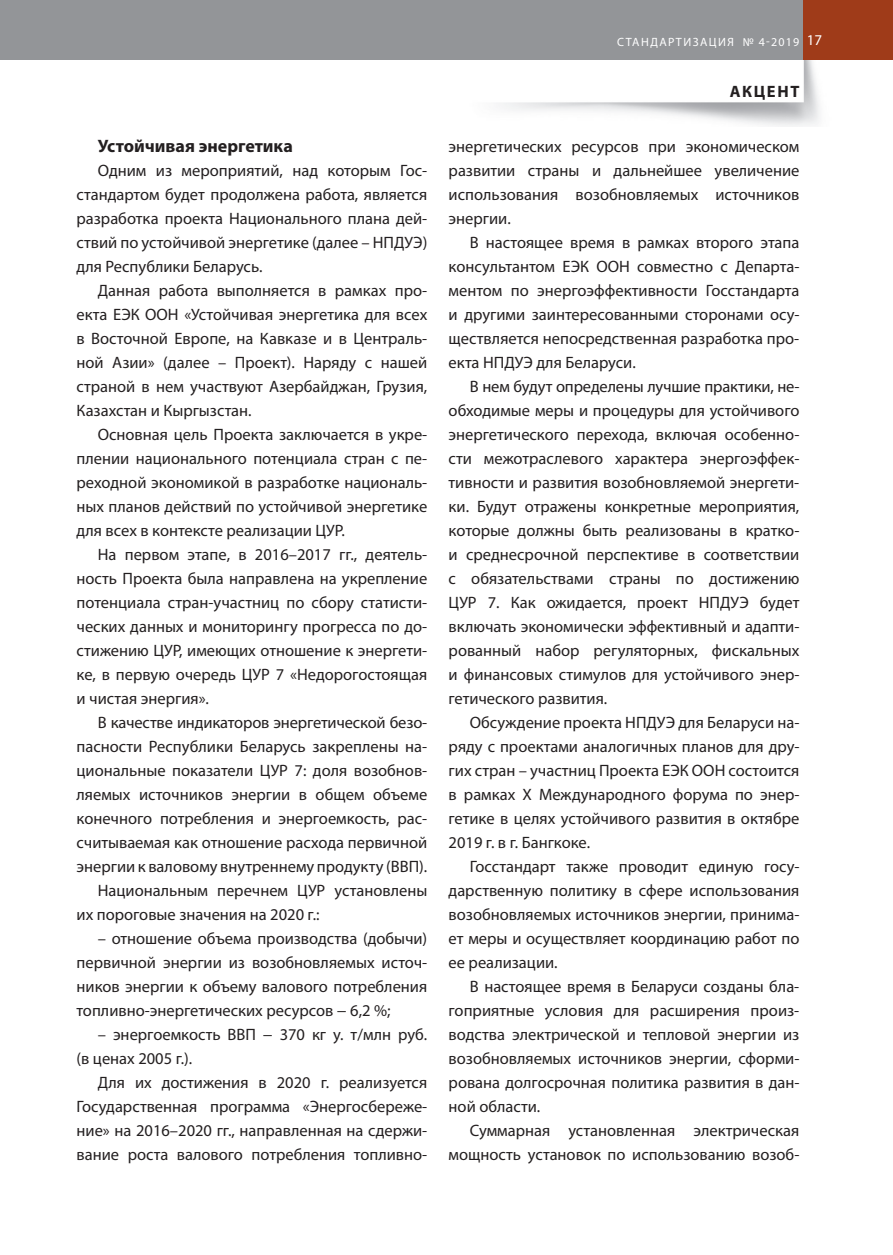
<style>
.page{position:relative;width:893px;height:1255px;background:#fff}
.page>*{position:absolute;margin:0;border:0;box-sizing:border-box;transform-origin:0 0}
.t1{font:700 18px "Myriad Pro";color:#231f20}
.t2{font:16.5px/24px "Myriad Pro";color:#231f20;text-align:justify}
.t3{font:700 16.5px "Myriad Pro";letter-spacing:.1em;color:#231f20}
.t4{font:12px "Myriad Pro";letter-spacing:.12em;color:#fff}
.s1{font-size:15px}
</style>
<div class="page">
<img style="left:499px;top:60px;width:321px;height:66px">
<div style="left:0;top:0;width:893px;height:60px;background:#939598"></div>
<div style="left:804px;top:0;width:89px;height:60px;background:#9f3b19"></div>
<p class="t1" style="left:98px;top:139px;width:197px">Устойчивая энергетика</p>
<p class="t2" style="left:77px;top:159px;width:352px;text-indent:21px">Одним из мероприятий, над которым Гос&shy;стандартом будет продолжена работа, является разработка проекта Национального плана дей&shy;ствий по устойчивой энергетике (далее – НПДУЭ) для Республики Беларусь.</p>
<p class="t2" style="left:77px;top:279px;width:352px;text-indent:21px">Данная работа выполняется в рамках про&shy;екта ЕЭК ООН «Устойчивая энергетика для всех в Восточной Европе, на Кавказе и в Централь&shy;ной Азии» (далее – Проект). Наряду с нашей страной в нем участвуют Азербайджан, Грузия, Казахстан и Кыргызстан.</p>
<p class="t2" style="left:77px;top:423px;width:352px;text-indent:21px">Основная цель Проекта заключается в укре&shy;плении национального потенциала стран с пе&shy;реходной экономикой в разработке националь&shy;ных планов действий по устойчивой энергетике для всех в контексте реализации ЦУР.</p>
<p class="t2" style="left:77px;top:543px;width:352px;text-indent:21px">На первом этапе, в 2016–2017 гг., деятель&shy;ность Проекта была направлена на укрепление потенциала стран-участниц по сбору статисти&shy;ческих данных и мониторингу прогресса по до&shy;стижению ЦУР, имеющих отношение к энергети&shy;ке, в первую очередь ЦУР 7 «Недорогостоящая и чистая энергия».</p>
<p class="t2" style="left:98px;top:711px;width:331px">В качестве индикаторов энергетической безо-</p>
<p class="t2" style="left:77px;top:735px;width:352px">пасности Республики Беларусь закреплены на-</p>
<p class="t2" style="left:77px;top:759px;width:352px">циональные показатели ЦУР 7: доля возобнов-</p>
<p class="t2" style="left:77px;top:783px;width:352px">ляемых источников энергии в общем объеме</p>
<p class="t2" style="left:77px;top:807px;width:352px">конечного потребления и энергоемкость, рас-</p>
<p class="t2" style="left:77px;top:831px;width:352px">считываемая как отношение расхода первичной</p>
<p class="t2" style="left:77px;top:855px;width:352px">энергии к валовому внутреннему продукту (ВВП).</p>
<p class="t2" style="left:98px;top:879px;width:331px">Национальным перечнем ЦУР установлены</p>
<p class="t2" style="left:77px;top:903px;width:244px">их пороговые значения на 2020 г.:</p>
<p class="t2" style="left:77px;top:927px;width:352px;text-indent:21px">– отношение объема производства (добычи) первичной энергии из возобновляемых источ&shy;ников энергии к объему валового потребления топливно-энергетических ресурсов − 6,2 %;</p>
<p class="t2" style="left:77px;top:1023px;width:352px;text-indent:21px">– энергоемкость ВВП − 370 кг у. т/млн руб. (в ценах 2005 г.).</p>
<p class="t2" style="left:77px;top:1071px;width:352px;text-indent:21px">Для их достижения в 2020 г. реализуется Государственная программа «Энергосбереже&shy;ние» на 2016–2020 гг., направленная на сдержи&shy;вание роста валового потребления топливно-</p>
<p class="t4" style="left:617px;top:37px;width:207px">СТАНДАРТИЗАЦИЯ № 4-2019 <span class="s1">17</span></p>
<p class="t3" style="left:730px;top:86px;width:71px">АКЦЕНТ</p>
<p class="t2" style="left:449px;top:135px;width:352px">энергетических ресурсов при экономическом развитии страны и дальнейшее увели чение использования возобновляемых источников энергии.</p>
<p class="t2" style="left:449px;top:231px;width:352px;text-indent:21px">В настоящее время в рамках второго этапа консультантом ЕЭК ООН совместно с Департа&shy;ментом по энергоэффективности Госстандарта и другими заинтересованными сторонами осу&shy;ществляется непосредственная разработка про&shy;екта НПДУЭ для Беларуси.</p>
<p class="t2" style="left:449px;top:375px;width:352px;text-indent:21px">В нем будут определены лучшие практики, не&shy;обходимые меры и процедуры для устойчивого энергетического перехода, включая особенно&shy;сти межотраслевого характера энергоэффек&shy;тивности и развития возобновляемой энергети&shy;ки. Будут отражены конкретные мероприятия, которые должны быть реализованы в кратко&shy;и среднесрочной перспективе в соответствии с обязательствами страны по достижению ЦУР 7. Как ожидается, проект НПДУЭ будет включать экономически эффективный и адапти&shy;рованный набор регуляторных, фискальных и финансовых стимулов для устойчивого энер&shy;гетического развития.</p>
<p class="t2" style="left:449px;top:711px;width:352px;text-indent:21px">Обсуждение проекта НПДУЭ для Беларуси на&shy;ряду с проектами аналогичных планов для дру&shy;гих стран – участниц Проекта ЕЭК ООН состоится в рамках Х Международного форума по энер&shy;гетике в целях устойчивого развития в октябре 2019 г. в г. Бангкоке.</p>
<p class="t2" style="left:449px;top:855px;width:352px;text-indent:21px">Госстандарт также проводит единую госу&shy;дарственную политику в сфере использования возобновляемых источников энергии, принима&shy;ет меры и осуществляет координацию работ по ее реализации.</p>
<p class="t2" style="left:449px;top:975px;width:352px;text-indent:21px">В настоящее время в Беларуси созданы бла&shy;гоприятные условия для расширения произ&shy;водства электрической и тепловой энергии из возобновляемых источников энергии, сформи&shy;рована долгосрочная политика развития в дан&shy;ной области.</p>
<p class="t2" style="left:449px;top:1119px;width:352px;text-align:right">Суммарная установленная электрическая мощность установок по использованию возоб-</p>
</div>
